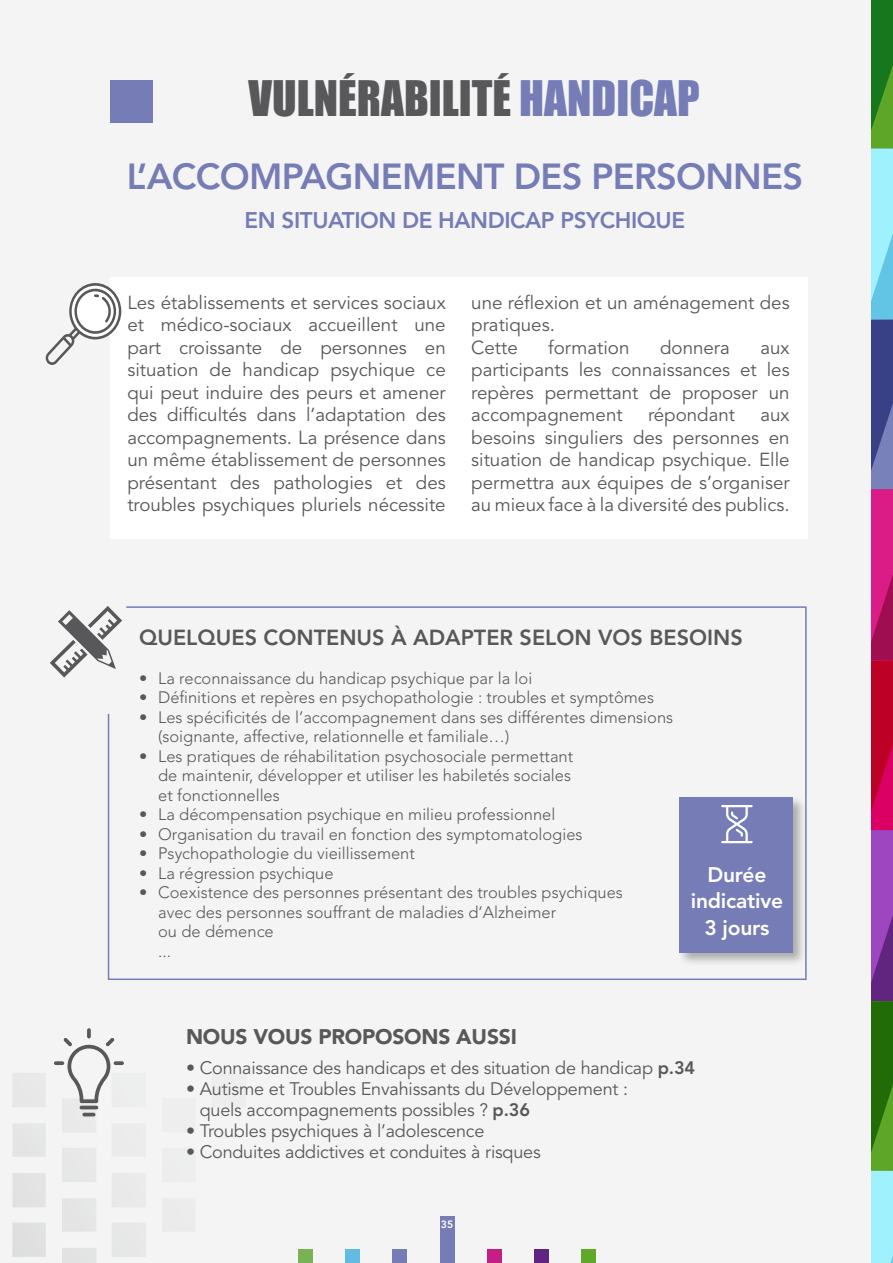
<style>
.page{position:relative;width:893px;height:1263px;background:#f4f4f4}
.page>*{position:absolute;margin:0;border:0;box-sizing:border-box;transform-origin:0 0}
.t1{font:45px "Impact";color:#58585a}
.t2{font:800 36px "Avenir LT Std";letter-spacing:-.02em;color:#757cb6}
.t3{font:800 22.5px "Avenir LT Std";letter-spacing:-.02em;color:#757cb6}
.t4{font:800 21.6px "Avenir LT Std";color:#58585a}
.t5{font:900 21px "Avenir LT Std";letter-spacing:-.01em;color:#58585a}
.t6{font:800 21px/26.7px "Avenir LT Std";letter-spacing:-.01em;color:#fff;text-align:center}
.t7{font:18.75px/22.5px "Avenir LT Std";color:#58585a;text-align:justify}
.t8{font:18px/21px "Avenir LT Std";letter-spacing:-.01em;color:#58585a}
.t9{font:300 16.5px/19.5px "Avenir LT Std";color:#58585a}
.t10{font:800 10.5px "Avenir LT Std";color:#fff}
.s1{color:#757cb6}
.s2{font-weight:800}
</style>
<div class="page">
<svg style="left:872px;top:0;width:21px;height:1263px;background:#7d677c"></svg>
<div style="left:440px;top:1216px;width:14px;height:47px;background:#757cb6"></div>
<div style="left:298px;top:1249px;width:15px;height:14px;background:#78b253"></div>
<div style="left:346px;top:1249px;width:14px;height:14px;background:#62bbe2"></div>
<div style="left:393px;top:1249px;width:14px;height:14px;background:#757cb6"></div>
<div style="left:487px;top:1249px;width:15px;height:14px;background:#c51f83"></div>
<div style="left:534px;top:1249px;width:15px;height:14px;background:#602482"></div>
<div style="left:582px;top:1249px;width:14px;height:14px;background:#5fa82a"></div>
<div style="left:111px;top:81px;width:42px;height:42px;background:#757cb6"></div>
<svg style="left:107px;top:606px;width:700px;height:374px"></svg>
<svg style="left:50px;top:606px;width:72px;height:71px"></svg>
<div style="left:111px;top:278px;width:697px;height:261px;background:#fff"></div>
<div style="left:677px;top:795px;width:130px;height:172px;background:#000;opacity:.3"></div>
<div style="left:679px;top:797px;width:114px;height:155px;background:#757cb6"></div>
<svg style="left:721px;top:805px;width:32px;height:38px"></svg>
<hr style="left:80px;top:1106px;width:18px;height:3px;background:#58585a;border-radius:2px">
<svg style="left:82px;top:1113px;width:13px;height:3px"></svg>
<svg style="left:87px;top:1028px;width:4px;height:10px"></svg>
<svg style="left:63px;top:1038px;width:51px;height:65px"></svg>
<svg style="left:114px;top:1061px;width:10px;height:4px"></svg>
<svg style="left:54px;top:1061px;width:10px;height:4px"></svg>
<svg style="left:46px;top:283px;width:75px;height:82px"></svg>
<h1 class="t1" style="left:249px;top:64px;width:453px">VULNÉRABILITÉ <span class="s1">HANDICAP</span></h1>
<h2 class="t2" style="left:127px;top:155px;width:678px">L’ACCOMPAGNEMENT DES PERSONNES</h2>
<h3 class="t3" style="left:245px;top:207px;width:442px">EN SITUATION DE HANDICAP PSYCHIQUE</h3>
<p class="t7" style="left:127px;top:292px;width:320px">Les établissements et services sociaux et médico-sociaux accueillent une part croissante de personnes en situation de handicap psychique ce qui peut induire des peurs et amener des difficultés dans l’adaptation des accompagnements. La présence dans un même établissement de personnes présentant des pathologies et des troubles psychiques pluriels nécessite</p>
<p class="t7" style="left:471px;top:292px;width:320px;text-align:left">une réflexion et un aménagement des pratiques.<br>Cette</p>
<p class="t7" style="left:548px;top:337px;width:83px">formation</p>
<p class="t7" style="left:660px;top:337px;width:71px">donnera</p>
<p class="t7" style="left:471px;top:337px;width:320px;text-indent:289px">aux participants les connaissances et les repères permettant de proposer un accompagnement</p>
<p class="t7" style="left:648px;top:404px;width:89px">répondant</p>
<p class="t7" style="left:471px;top:404px;width:320px;text-indent:289px">aux besoins singuliers des personnes en situation de handicap psychique. Elle permettra aux équipes de s’organiser au mieux face à la diversité des publics.</p>
<h3 class="t4" style="left:139px;top:625px;width:605px">QUELQUES CONTENUS À ADAPTER SELON VOS BESOINS</h3>
<p class="t9" style="left:139px;top:668px;width:395px">• La reconnaissance du handicap psychique par la loi</p>
<p class="t9" style="left:139px;top:688px;width:517px">• Définitions et repères en psychopathologie : troubles et symptômes</p>
<p class="t9" style="left:158px;top:707px;width:517px;text-indent:-19px">• Les spécificités de l’accompagnement dans ses différentes dimensions (soignante, affective, relationnelle et familiale…)</p>
<p class="t9" style="left:158px;top:746px;width:417px;text-indent:-19px">• Les pratiques de réhabilitation psychosociale permettant de maintenir, développer et utiliser les habiletés sociales et fonctionnelles</p>
<p class="t9" style="left:139px;top:805px;width:418px">• La décompensation psychique en milieu professionnel</p>
<p class="t9" style="left:139px;top:824px;width:445px">• Organisation du travail en fonction des symptomatologies</p>
<p class="t9" style="left:139px;top:844px;width:277px">• Psychopathologie du vieillissement</p>
<p class="t9" style="left:139px;top:863px;width:196px">• La régression psychique</p>
<p class="t9" style="left:158px;top:883px;width:466px;text-indent:-19px">• Coexistence des personnes présentant des troubles psychiques avec des personnes souffrant de maladies d’Alzheimer<br>ou de démence<br>...</p>
<p class="t6" style="left:691px;top:861px;width:94px">Durée indicative<br>3 jours</p>
<p class="t5" style="left:186px;top:1024px;width:332px">NOUS VOUS PROPOSONS AUSSI</p>
<p class="t8" style="left:186px;top:1057px;width:511px">• Connaissance des handicaps et des situation de handicap <span class="s2">p.34</span></p>
<p class="t8" style="left:200px;top:1078px;width:430px;text-indent:-14px">• Autisme et Troubles Envahissants du Développement : quels accompagnements possibles ? <span class="s2">p.36</span></p>
<p class="t8" style="left:186px;top:1120px;width:300px">• Troubles psychiques à l’adolescence</p>
<p class="t8" style="left:186px;top:1141px;width:356px">• Conduites addictives et conduites à risques</p>
<p class="t10" style="left:441px;top:1218px;width:14px">35</p>
</div>
